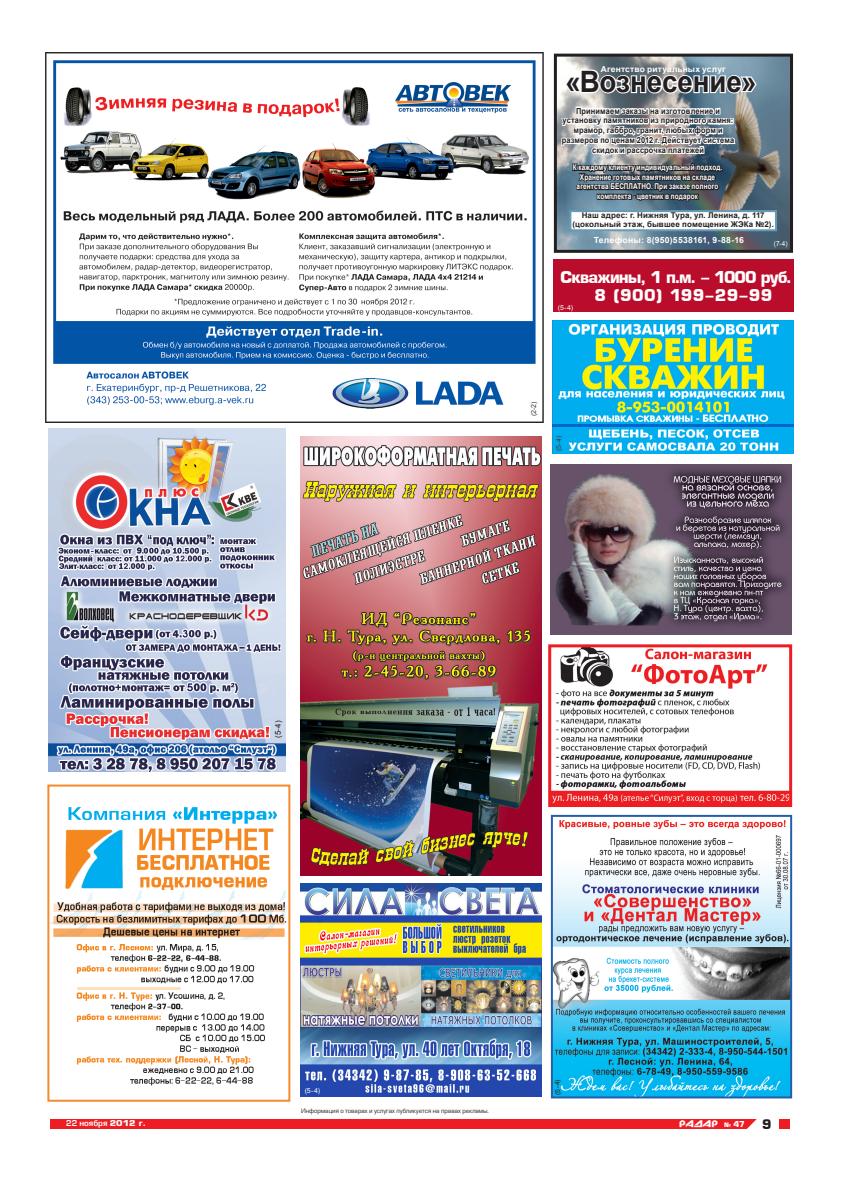
<style>
.page{position:relative;width:842px;height:1191px;background:#fff}
.page>*{position:absolute;margin:0;border:0;box-sizing:border-box;transform-origin:0 0}
.Гороскоп_даты{font:700 29.5px "Arial";letter-spacing:-.005em;color:#231f20;scale:.94 1}
.Гороскоп_даты-2{font:700 16px "Europe";letter-spacing:-.045em;color:#fff}
.Гороскоп_даты-3{font:700 16px "Europe";letter-spacing:.025em;color:#fff}
.t1{font:700 13px "Europe";color:#231f20}
.t2{font:9px "New Zelek";color:#fff;scale:1.11 1}
.Гороскоп_даты-4{font:700 8.5px "Arial";letter-spacing:.035em;color:#fff}
.Гороскоп_даты-5{font:700 8.3px/9.8px "Arial";letter-spacing:.015em;color:#231f20;text-align:center;scale:.9 1}
.Гороскоп_даты-6{font:700 8.2px "Arial";letter-spacing:.015em;color:#fff}
.Гороскоп_даты-7{font:700 8px/9.5px "Arial";letter-spacing:.015em;color:#fff;text-align:center;scale:.8 1}
.Гороскоп_даты-8{font:700 8px/9.5px "Arial";letter-spacing:.015em;color:#231f20;text-align:center}
.t3{font:8px "Europe Demi";color:#fff}
._8_текст{font:8px "Arial";color:#231f20}
.t4{font:700 8px "Europe";color:#fff}
.Гороскоп_даты-9{font:7px "Arial";color:#fff}
.Гороскоп_даты-10{font:7px "Arial";color:#3e3e3f}
.Гороскоп_даты-11{font:7px "Arial";color:#231f20}
._8_текст-2{font:7px "Arial";color:#fff;scale:.92 1}
.t5{font:6px "Europe Normal";color:#231f20}
.s1{font-family:"Europe";font-weight:700}
.s2{font-size:6px}
</style>
<div class="page">
<div style="left:51px;top:1119px;width:739px;height:9px;background:#ee1d23"></div>
<div style="left:759px;top:1108px;width:20px;height:27px;background:#fff"></div>
<svg style="left:744px;top:1119px;width:15px;height:10px"></svg>
<img style="left:301px;top:884px;width:240px;height:212px">
<img style="left:50px;top:807px;width:237px;height:279px">
<div style="left:47px;top:784px;width:243px;height:317px;border:2px solid #f58b2c"></div>
<img style="left:554px;top:819px;width:235px;height:276px">
<div style="left:551px;top:815px;width:241px;height:283px;border:2px solid #255daa"></div>
<div style="left:553px;top:259px;width:240px;height:53px;background:#ba0d2b"></div>
<img style="left:553px;top:320px;width:240px;height:134px">
<div style="left:273px;top:801px;width:14px;height:9px;background:#fff"></div>
<img style="left:558px;top:58px;width:231px;height:191px">
<div style="left:554px;top:54px;width:239px;height:199px;border:3px solid #231f20"></div>
<div style="left:570px;top:211px;width:206px;height:19px;background:#fff"></div>
<div style="left:569px;top:210px;width:208px;height:21px;border:2px solid #669bb6"></div>
<img style="left:560px;top:68px;width:198px;height:139px">
<img style="left:46px;top:52px;width:497px;height:371px">
<img style="left:552px;top:648px;width:236px;height:155px">
<div style="left:548px;top:644px;width:244px;height:163px;border:3px solid #ee1d23"></div>
<img style="left:49px;top:428px;width:237px;height:343px">
<img style="left:300px;top:436px;width:241px;height:439px">
<img style="left:551px;top:464px;width:241px;height:170px">
<p class="Гороскоп_даты-6" style="left:601px;top:63px;width:126px">Агентство ритуальных услуг</p>
<p class="Гороскоп_даты" style="left:565px;top:62px;width:205px">«Вознесение»</p>
<p class="Гороскоп_даты-5" style="left:562px;top:106px;width:193px">Принимаем заказы на изготовление и установку памятников из природного камня: мрамор, габбро, гранит, любых форм и размеров по ценам 2012 г. Действует система скидок и рассрочка платежей</p>
<p class="Гороскоп_даты-7" style="left:573px;top:163px;width:189px">К каждому клиенту индивидуальный подход.<br>Хранение готовых памятников на складе агентства БЕСПЛАТНО. При заказе полного комплекта - цветник в подарок</p>
<p class="Гороскоп_даты-4" style="left:594px;top:235px;width:152px">Телефоны: 8(950)5538161, 9-88-16</p>
<p class="_8_текст-2" style="left:774px;top:239px;width:16px">(7-4)</p>
<p class="Гороскоп_даты-8" style="left:572px;top:211px;width:203px">Наш адрес: г. Нижняя Тура, ул. Ленина, д. 117 (цокольный этаж, бывшее помещение ЖЭКа №2).</p>
<p class="_8_текст" style="left:273px;top:737px;width:18px;rotate:-90deg">(5-4)</p>
<p class="Гороскоп_даты-2" style="left:561px;top:268px;width:233px">Скважины, 1 п.м. - 1000 руб.</p>
<p class="Гороскоп_даты-3" style="left:595px;top:286px;width:179px">8 (900) 199-29-99</p>
<p class="Гороскоп_даты-9" style="left:558px;top:302px;width:17px">(5-4)</p>
<p class="Гороскоп_даты-10" style="left:529px;top:416px;width:16px;rotate:-90deg">(2-2)</p>
<p class="Гороскоп_даты-10" style="left:554px;top:451px;width:17px;rotate:-90deg">(5-4)</p>
<p class="Гороскоп_даты-9" style="left:305px;top:1085px;width:17px">(5-4)</p>
<p class="t5" style="left:301px;top:1107px;width:189px">Информация о товарах и услугах публикуется на правах рекламы.</p>
<p class="Гороскоп_даты-11" style="left:553px;top:1094px;width:17px;rotate:-91deg">(5-4)</p>
<p class="t3" style="left:66px;top:1118px;width:81px">22 ноября <span class="s1">2012 г.</span></p>
<p class="t2" style="left:679px;top:1118px;width:36px">РАДАР</p>
<p class="t4" style="left:724px;top:1119px;width:22px"><span class="s2">¹</span> 47</p>
<p class="t1" style="left:762px;top:1116px;width:11px">9</p>
</div>
